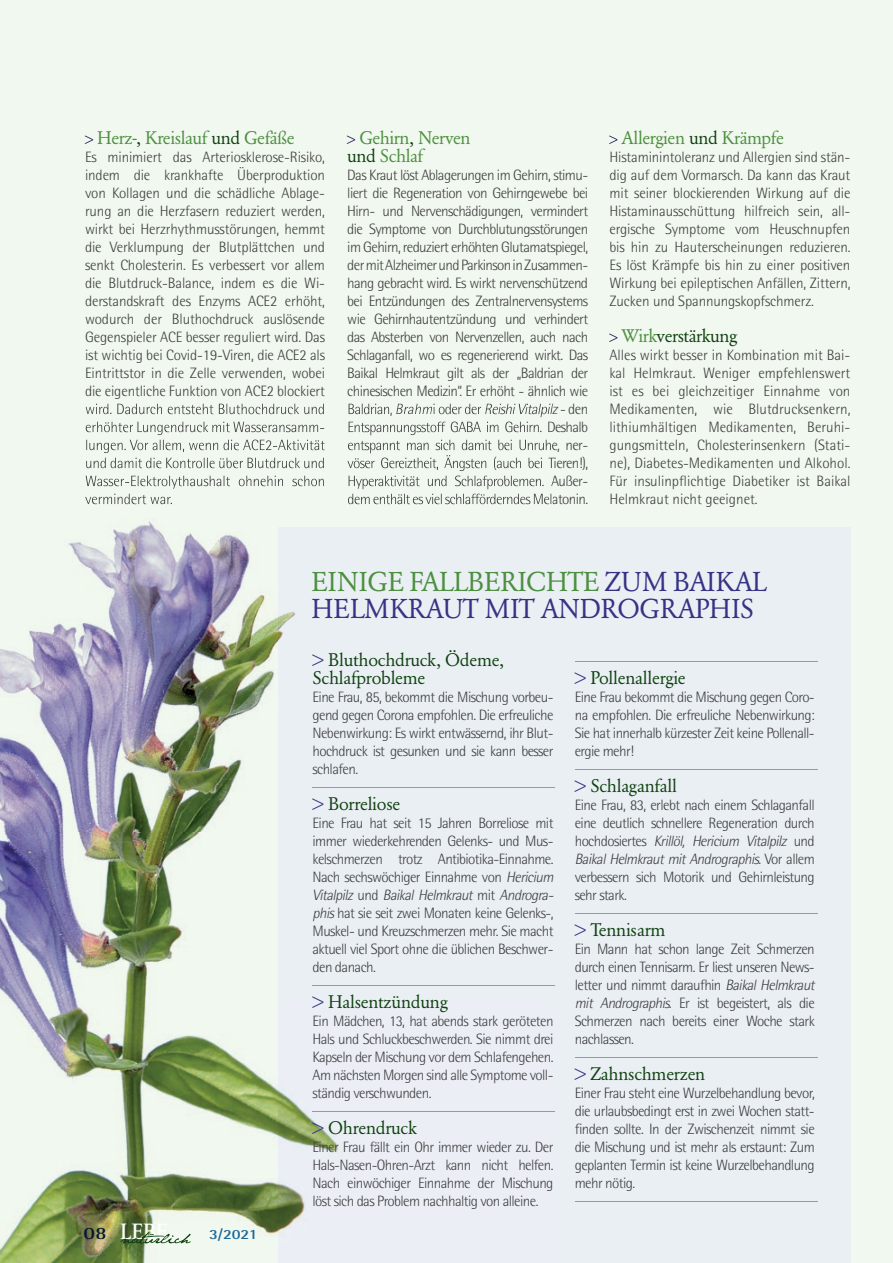
<style>
.page{position:relative;width:893px;height:1263px;background:#f1f8ef}
.page>*{position:absolute;margin:0;border:0;box-sizing:border-box;transform-origin:0 0}
.t1{font:27px/27px "Garamond BQ";letter-spacing:-.015em;color:#373284}
.t2{font:700 23.1px "Rotis Serif";color:#fff;scale:.91 1}
.t3{font:18px/18px "Garamond BQ";letter-spacing:-.015em;color:#104210}
.t4{font:18px/18px "Garamond BQ";letter-spacing:-.025em;color:#4d8f40}
.t5{font:300 15px/18px "AT Rotis Semi Sans";letter-spacing:-.04em;color:#3e3e3f;text-align:justify}
.t6{font:700 14.1px "AT Rotis Semi Sans";color:#1b689a;scale:1.18 1}
.s1{font-size:12px;color:#100444}
.s2{color:#104210}
.s3{color:#4d8f40}
.s4{font-size:17.85px;color:#001835}
.s5{font-size:16.5px;color:#373284}
.s6{font-style:italic}
</style>
<div class="page">
<div style="left:279px;top:527px;width:571px;height:736px;background:#eaeff4"></div>
<img style="left:0;top:403px;width:296px;height:430px">
<img style="left:304px;top:403px;width:248px;height:102px">
<img style="left:0;top:833px;width:279px;height:430px">
<img style="left:201px;top:404px;width:124px;height:10px">
<img style="left:86px;top:404px;width:115px;height:10px">
<img style="left:195px;top:422px;width:129px;height:13px">
<img style="left:86px;top:422px;width:109px;height:13px">
<img style="left:86px;top:439px;width:239px;height:14px">
<img style="left:86px;top:440px;width:131px;height:13px">
<img style="left:202px;top:458px;width:123px;height:10px">
<img style="left:86px;top:458px;width:116px;height:10px">
<img style="left:195px;top:476px;width:130px;height:13px">
<img style="left:86px;top:476px;width:109px;height:13px">
<img style="left:85px;top:494px;width:87px;height:10px">
<img style="left:349px;top:404px;width:43px;height:12px">
<img style="left:432px;top:404px;width:2px;height:10px">
<img style="left:396px;top:404px;width:36px;height:10px">
<img style="left:434px;top:404px;width:47px;height:10px">
<img style="left:485px;top:404px;width:68px;height:13px">
<img style="left:349px;top:421px;width:204px;height:14px">
<img style="left:349px;top:422px;width:81px;height:13px">
<img style="left:348px;top:440px;width:205px;height:13px">
<img style="left:348px;top:441px;width:94px;height:12px">
<img style="left:347px;top:455px;width:206px;height:16px">
<img style="left:347px;top:455px;width:107px;height:15px">
<img style="left:460px;top:475px;width:93px;height:14px">
<img style="left:349px;top:475px;width:111px;height:14px">
<img style="left:449px;top:494px;width:104px;height:10px">
<img style="left:348px;top:494px;width:101px;height:10px">
<img style="left:279px;top:527px;width:59px;height:706px">
<svg style="left:120px;top:1232px;width:71px;height:12px"></svg>
<hr style="left:313px;top:787px;width:242px;height:1px;background:#86ab72">
<hr style="left:313px;top:985px;width:242px;height:1px;background:#86ab72">
<hr style="left:313px;top:1111px;width:242px;height:1px;background:#86ab72">
<hr style="left:575px;top:661px;width:242px;height:1px;background:#86ab72">
<hr style="left:575px;top:769px;width:242px;height:1px;background:#86ab72">
<hr style="left:575px;top:913px;width:242px;height:1px;background:#86ab72">
<hr style="left:575px;top:1057px;width:242px;height:1px;background:#86ab72">
<hr style="left:575px;top:1201px;width:242px;height:1px;background:#86ab72">
<p class="t4" style="left:85px;top:129px;width:211px"><span class="s1">&gt;</span> Herz-<span class="s2">,</span> Kreislauf <span class="s2">und</span> Gefäße</p>
<p class="t5" style="left:85px;top:149px;width:242px">Es minimiert das Arteriosklerose-Risiko, indem die krankhafte Überproduktion von Kollagen und die schädliche Ablage&shy;rung an die Herzfasern reduziert werden, wirkt bei Herzrhythmusstörungen, hemmt die Verklumpung der Blutplättchen und senkt Cholesterin. Es verbessert vor allem die Blutdruck-Balance, indem es die Wi&shy;derstandskraft des Enzyms ACE2 erhöht, wodurch der Bluthochdruck auslösende Gegenspieler ACE besser reguliert wird. Das ist wichtig bei Covid-19-Viren, die ACE2 als Eintrittstor in die Zelle verwenden, wobei die eigentliche Funktion von ACE2 blockiert</p>
<p class="t4" style="left:347px;top:129px;width:125px"><span class="s1">&gt;</span> Gehirn<span class="s2">,</span> Nerven <span class="s2">und</span> Schlaf</p>
<p class="t5" style="left:347px;top:167px;width:242px">Das Kraut löst Ablagerungen im Gehirn, stimu&shy;liert die Regeneration von Gehirngewebe bei Hirn- und Nervenschädigungen, vermindert die Symptome von Durchblutungsstörungen im Gehirn, reduziert erhöhten Glutamatspiegel, der mit Alzheimer und Parkinson in Zusammen&shy;hang gebracht wird. Es wirkt nervenschützend bei Entzündungen des Zentralnervensystems wie Gehirnhautentzündung und verhindert das Absterben von Nervenzellen, auch nach Schlaganfall, wo es regenerierend wirkt. Das Baikal Helmkraut gilt als der „Baldrian der chinesischen Medizin“. Er erhöht - ähnlich wie</p>
<p class="t4" style="left:609px;top:129px;width:176px"><span class="s1">&gt;</span> Allergien <span class="s2">und</span> Krämpfe</p>
<p class="t5" style="left:609px;top:149px;width:242px">Histaminintoleranz und Allergien sind stän&shy;dig auf dem Vormarsch. Da kann das Kraut mit seiner blockierenden Wirkung auf die Histaminausschüttung hilfreich sein, all&shy;ergische Symptome vom Heuschnupfen bis hin zu Hauterscheinungen reduzieren.<br>Es löst Krämpfe bis hin zu einer positiven Wirkung bei epileptischen Anfällen, Zittern, Zucken und Spannungskopfschmerz.</p>
<p class="t3" style="left:609px;top:327px;width:129px"><span class="s1">&gt;</span> <span class="s3">Wirk</span>verstärkung</p>
<p class="t5" style="left:609px;top:347px;width:242px">Alles wirkt besser in Kombination mit Bai&shy;kal Helmkraut. Weniger empfehlenswert ist es bei gleichzeitiger Einnahme von Medikamenten, wie Blutdrucksenkern, lithiumhältigen Medikamenten, Beruhi&shy;gungsmitteln, Cholesterinsenkern (Stati&shy;ne), Diabetes-Medikamenten und Alkohol.<br>Für insulinpflichtige Diabetiker ist Baikal Helmkraut nicht geeignet.</p>
<h1 class="t1" style="left:311px;top:569px;width:457px"><span class="s3">EINIGE FALLBERICHTE</span> ZUM BAIKAL<br>HELMKRAUT MIT ANDROGRAPHIS</h1>
<h2 class="t2" style="left:83px;top:1218px;width:94px"><span class="s4">08</span> LEBE</h2>
<p class="t6" style="left:209px;top:1229px;width:43px">3/2021</p>
<p class="t3" style="left:313px;top:651px;width:193px"><span class="s5">&gt;</span> Bluthochdruck, Ödeme,<br>Schlafprobleme</p>
<p class="t5" style="left:313px;top:689px;width:242px">Eine Frau, 85, bekommt die Mischung vorbeu&shy;gend gegen Corona empfohlen. Die erfreuliche Nebenwirkung: Es wirkt entwässernd, ihr Blut&shy;hochdruck ist gesunken und sie kann besser schlafen.</p>
<p class="t3" style="left:313px;top:795px;width:89px"><span class="s5">&gt;</span> Borreliose</p>
<p class="t5" style="left:313px;top:815px;width:245px;text-align:left">Eine Frau hat seit 15 Jahren Borreliose mit immer wiederkehrenden Gelenks- und Mus&shy;kelschmerzen trotz Antibiotika-Einnahme.<br>Nach sechswöchiger Einnahme von <span class="s6">Hericium Vitalpilz</span> u n d <span class="s6">Baikal Helmkraut</span> m i t <span class="s6">Androgra&shy;phis</span>hat sie seit zwei Monaten keine Gelenks-, Muskel- und Kreuzschmerzen mehr. Sie macht aktuell viel Sport ohne die üblichen Beschwer&shy;den danach.</p>
<p class="t3" style="left:313px;top:993px;width:137px"><span class="s5">&gt;</span> Halsentzündung</p>
<p class="t5" style="left:313px;top:1013px;width:242px">Ein Mädchen, 13, hat abends stark geröteten Hals und Schluckbeschwerden. Sie nimmt drei Kapseln der Mischung vor dem Schlafengehen.<br>Am nächsten Morgen sind alle Symptome voll&shy;ständig verschwunden.</p>
<p class="t3" style="left:313px;top:1119px;width:106px"><span class="s5">&gt;</span> Ohrendruck</p>
<p class="t5" style="left:313px;top:1139px;width:242px">Einer Frau fällt ein Ohr immer wieder zu. Der Hals-Nasen-Ohren-Arzt kann nicht helfen.<br>Nach einwöchiger Einnahme der Mischung löst sich das Problem nachhaltig von alleine.</p>
<p class="t3" style="left:575px;top:669px;width:113px"><span class="s5">&gt;</span> Pollenallergie</p>
<p class="t5" style="left:575px;top:689px;width:242px">Eine Frau bekommt die Mischung gegen Coro&shy;na empfohlen. Die erfreuliche Nebenwirkung:<br>Sie hat innerhalb kürzester Zeit keine Pollenall&shy;ergie mehr!</p>
<p class="t3" style="left:575px;top:777px;width:104px"><span class="s5">&gt;</span> Schlaganfall</p>
<p class="t5" style="left:575px;top:797px;width:242px">Eine Frau, 83, erlebt nach einem Schlaganfall eine deutlich schnellere Regeneration durch h o c h d o s i e rte s <span class="s6">Krillöl, Hericium Vitalpilz</span> u n d <span class="s6">Baikal Helmkraut mit Andrographis</span>. Vo r a l l e m verbessern sich Motorik und Gehirnleistung sehr stark.</p>
<p class="t3" style="left:575px;top:921px;width:92px"><span class="s5">&gt;</span> Tennisarm</p>
<p class="t5" style="left:575px;top:941px;width:244px;text-align:left">Ein Mann hat schon lange Zeit Schmerzen durch einen Tennisarm. Er liest unseren News&shy;letter und nimmt daraufhin <span class="s6">Baikal Helmkraut mit Andrographis.</span> Er ist begeistert, als die Schmerzen nach bereits einer Woche stark nachlassen.</p>
<p class="t3" style="left:575px;top:1065px;width:132px"><span class="s5">&gt;</span> Zahnschmerzen</p>
<p class="t5" style="left:575px;top:1085px;width:242px">Einer Frau steht eine Wurzelbehandlung bevor, die urlaubsbedingt erst in zwei Wochen statt&shy;finden sollte. In der Zwischenzeit nimmt sie die Mischung und ist mehr als erstaunt: Zum geplanten Termin ist keine Wurzelbehandlung mehr nötig.</p>
</div>
